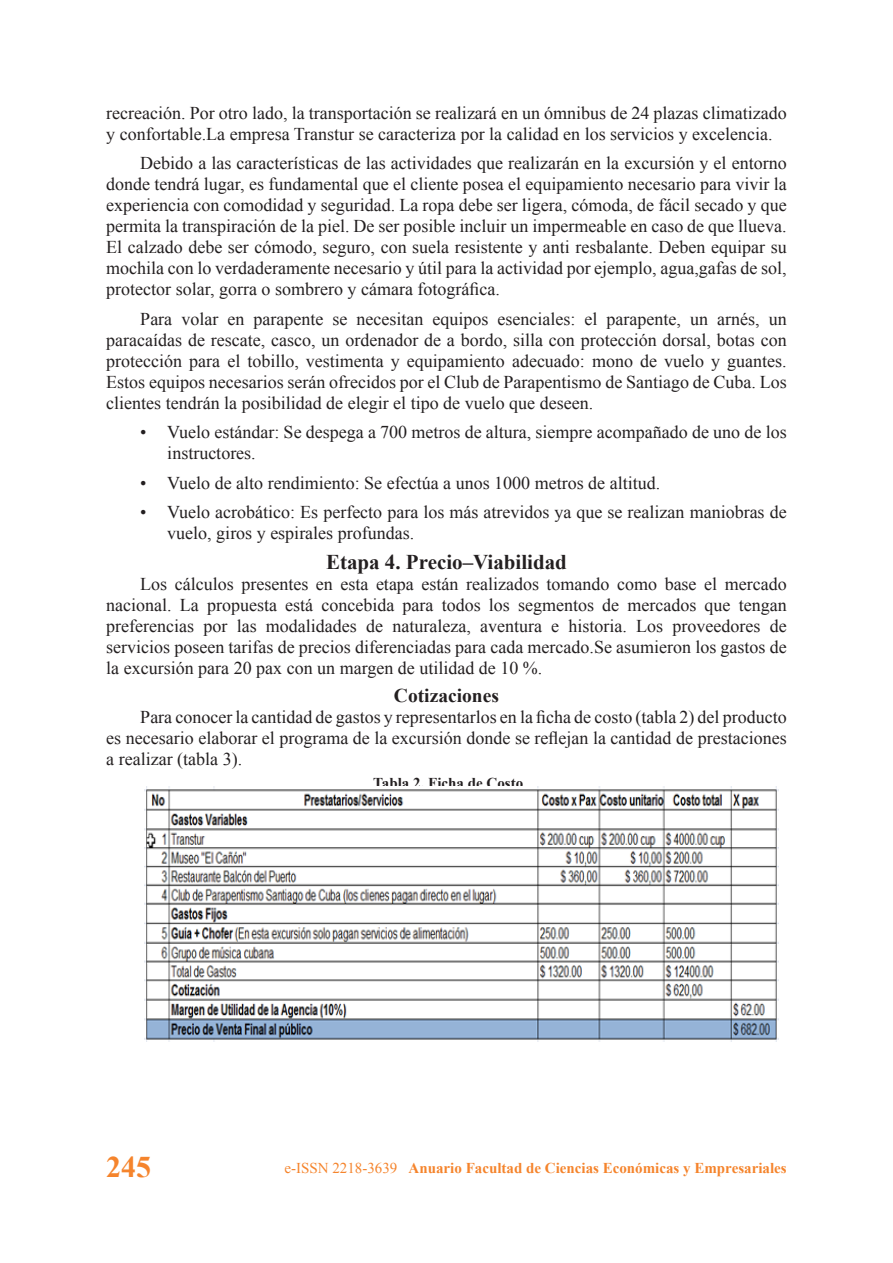
<style>
.page{position:relative;width:893px;height:1263px;background:#fff}
.page>*{position:absolute;margin:0;border:0;box-sizing:border-box;transform-origin:0 0}
.Paginación_par{font:700 30px "Times New Roman";color:#f5842c}
.Subtitulo_2{font:700 21px "Times New Roman";color:#231f20}
.Subtitulo_3{font:700 19.5px "Times New Roman";color:#231f20}
.Texto{font:18px/21px "Times New Roman";color:#231f20;text-align:justify}
.Revista_Par{font:700 15px "Times New Roman";color:#f5842c}
.Tabla_Fig_TITULO{font:700 15px "Times New Roman";color:#231f20}
.s1{font-weight:400}
</style>
<div class="page">
<img style="left:145px;top:786px;width:633px;height:256px">
<p class="Texto" style="left:106px;top:102px;width:682px">recreación. Por otro lado, la transportación se realizará en un ómnibus de 24 plazas climatizado y confortable.La empresa Transtur se caracteriza por la calidad en los servicios y excelencia.</p>
<p class="Texto" style="left:106px;top:152px;width:682px;text-indent:34px">Debido a las características de las actividades que realizarán en la excursión y el entorno donde tendrá lugar, es fundamental que el cliente posea el equipamiento necesario para vivir la experiencia con comodidad y seguridad. La ropa debe ser ligera, cómoda, de fácil secado y que permita la transpiración de la piel. De ser posible incluir un impermeable en caso de que llueva.<br>El calzado debe ser cómodo, seguro, con suela resistente y anti resbalante. Deben equipar su mochila con lo verdaderamente necesario y útil para la actividad por ejemplo, agua,gafas de sol, protector solar, gorra o sombrero y cámara fotográfica.</p>
<p class="Texto" style="left:106px;top:308px;width:682px;text-indent:34px">Para volar en parapente se necesitan equipos esenciales: el parapente, un arnés, un paracaídas de rescate, casco, un ordenador de a bordo, silla con protección dorsal, botas con protección para el tobillo, vestimenta y equipamiento adecuado: mono de vuelo y guantes.<br>Estos equipos necesarios serán ofrecidos por el Club de Parapentismo de Santiago de Cuba. Los clientes tendrán la posibilidad de elegir el tipo de vuelo que deseen.</p>
<p class="Texto" style="left:167px;top:421px;width:621px;text-indent:-27px">• Vuelo estándar: Se despega a 700 metros de altura, siempre acompañado de uno de los instructores.</p>
<p class="Texto" style="left:140px;top:472px;width:521px">• Vuelo de alto rendimiento: Se efectúa a unos 1000 metros de altitud.</p>
<p class="Texto" style="left:167px;top:501px;width:621px;text-indent:-27px">• Vuelo acrobático: Es perfecto para los más atrevidos ya que se realizan maniobras de vuelo, giros y espirales profundas.</p>
<p class="Subtitulo_2" style="left:326px;top:547px;width:242px">Etapa 4. Precio–Viabilidad</p>
<p class="Texto" style="left:106px;top:573px;width:682px;text-indent:34px">Los cálculos presentes en esta etapa están realizados tomando como base el mercado nacional. La propuesta está concebida para todos los segmentos de mercados que tengan preferencias por las modalidades de naturaleza, aventura e historia. Los proveedores de servicios poseen tarifas de precios diferenciadas para cada mercado.Se asumieron los gastos de la excursión para 20 pax con un margen de utilidad de 10 %.</p>
<p class="Subtitulo_3" style="left:394px;top:682px;width:107px">Cotizaciones</p>
<p class="Texto" style="left:106px;top:706px;width:682px;text-indent:34px">Para conocer la cantidad de gastos y representarlos en la ficha de costo (tabla 2) del producto es necesario elaborar el programa de la excursión donde se reflejan la cantidad de prestaciones a realizar (tabla 3).</p>
<p class="Tabla_Fig_TITULO" style="left:373px;top:773px;width:151px">Tabla 2. Ficha de Costo</p>
<p class="Paginación_par" style="left:106px;top:1146px;width:46px">245</p>
<p class="Revista_Par" style="left:284px;top:1158px;width:504px"><span class="s1">e-ISSN 2218-3639</span> Anuario Facultad de Ciencias Económicas y Empresariales</p>
</div>
